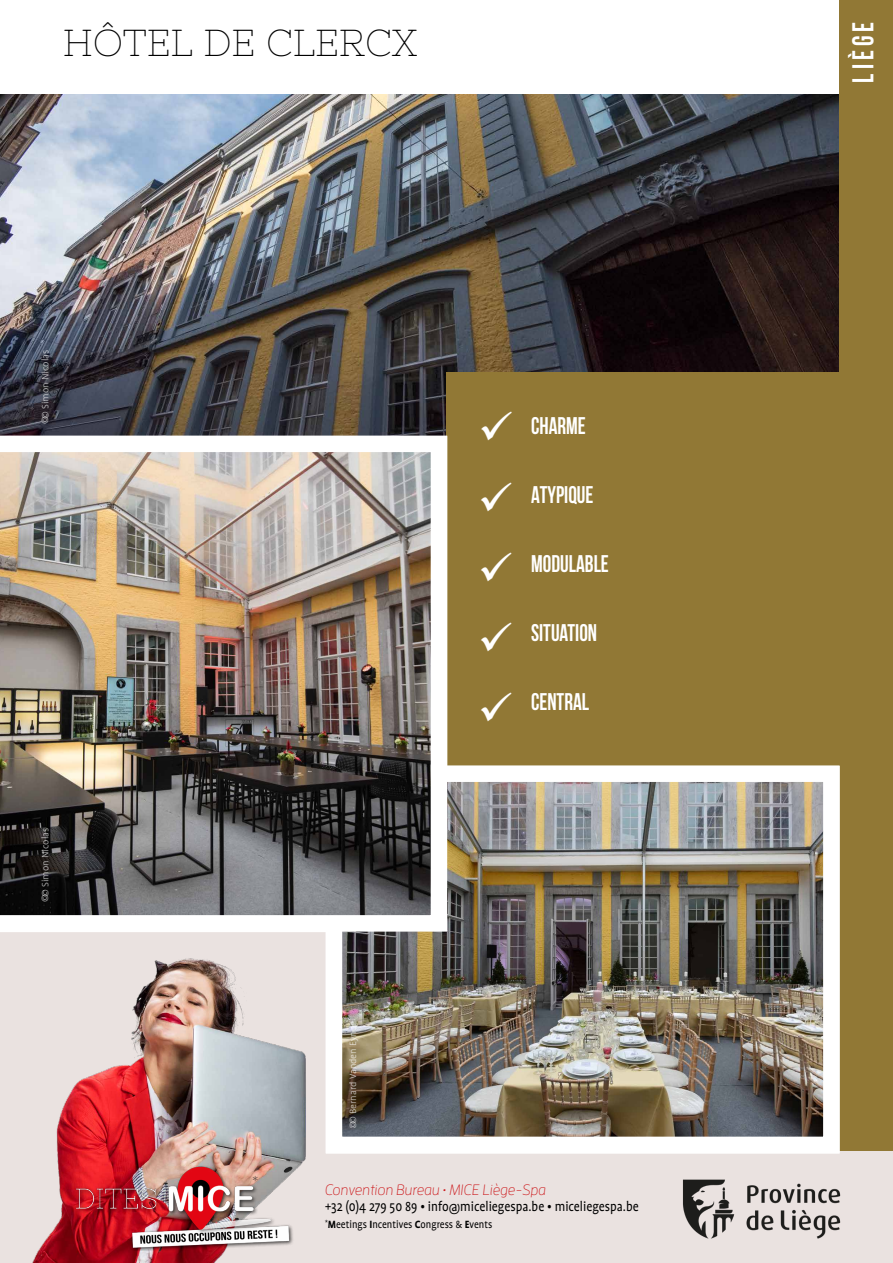
<style>
.page{position:relative;width:893px;height:1263px;background:#fff}
.page>*{position:absolute;margin:0;border:0;box-sizing:border-box;transform-origin:0 0}
.t1{font:37.5px "Nixie One";color:#000}
.t2{font:700 30px "Bebas Neue";letter-spacing:.15em;color:#fff;scale:.9 1}
.t3{font:700 24px "Bebas Neue";color:#fff;scale:.9 1}
.t4{font:15px "Profile OT";color:#000;scale:.9 1}
.t5{font:italic 300 15px "Enzo OT";color:#cd191c}
.t6{font:12px "Profile OT";color:#000;scale:.9 1}
.t7{font:300 10.5px "Profile Pro";color:#fff}
.s1{font-weight:700}
</style>
<div class="page">
<div style="left:0;top:932px;width:840px;height:331px;background:#eae2e0"></div>
<img style="left:0;top:94px;width:839px;height:342px">
<div style="left:446px;top:373px;width:394px;height:393px;background:#917835"></div>
<div style="left:839px;top:0;width:54px;height:1263px;background:#917835"></div>
<div style="left:46px;top:1151px;width:847px;height:112px;background:#eae2e0"></div>
<img style="left:32px;top:949px;width:294px;height:314px">
<img style="left:74px;top:1163px;width:221px;height:88px">
<img style="left:682px;top:1179px;width:159px;height:60px">
<img style="left:343px;top:782px;width:480px;height:354px">
<div style="left:326px;top:765px;width:514px;height:388px;border:16px solid #fff"></div>
<img style="left:0;top:436px;width:447px;height:496px">
<h1 class="t1" style="left:63px;top:22px;width:356px">HÔTEL DE CLERCX</h1>
<p class="t7" style="left:40px;top:419px;width:71px;rotate:-90deg">© Simon Nicolas</p>
<p class="t7" style="left:39px;top:424px;width:9px;rotate:-90deg">©</p>
<p class="t7" style="left:40px;top:897px;width:71px;rotate:-90deg">© Simon Nicolas</p>
<p class="t7" style="left:39px;top:902px;width:9px;rotate:-90deg">©</p>
<h3 class="t3" style="left:531px;top:413px;width:62px">CHARME</h3>
<h3 class="t3" style="left:531px;top:482px;width:71px">ATYPIQUE</h3>
<h3 class="t3" style="left:531px;top:551px;width:88px">MODULABLE</h3>
<h3 class="t3" style="left:531px;top:620px;width:75px">SITUATION</h3>
<p class="t7" style="left:347px;top:1124px;width:104px;rotate:-90deg">© Bernard Vanden Eynde</p>
<p class="t7" style="left:347px;top:1128px;width:9px;rotate:-90deg">©</p>
<h3 class="t3" style="left:531px;top:689px;width:66px">CENTRAL</h3>
<p class="t5" style="left:325px;top:1180px;width:223px">Convention Bureau • MICE Liège-Spa</p>
<p class="t4" style="left:325px;top:1198px;width:350px">+32 (0)4 279 50 89 • info@miceliegespa.be • miceliegespa.be</p>
<p class="t6" style="left:325px;top:1217px;width:187px"><sup>*</sup><span class="s1">M</span>eetings <span class="s1">I</span>ncentives <span class="s1">C</span>ongress &amp; <span class="s1">E</span>vents</p>
<h2 class="t2" style="left:846px;top:82px;width:69px;rotate:-90deg">LIÈGE</h2>
</div>
